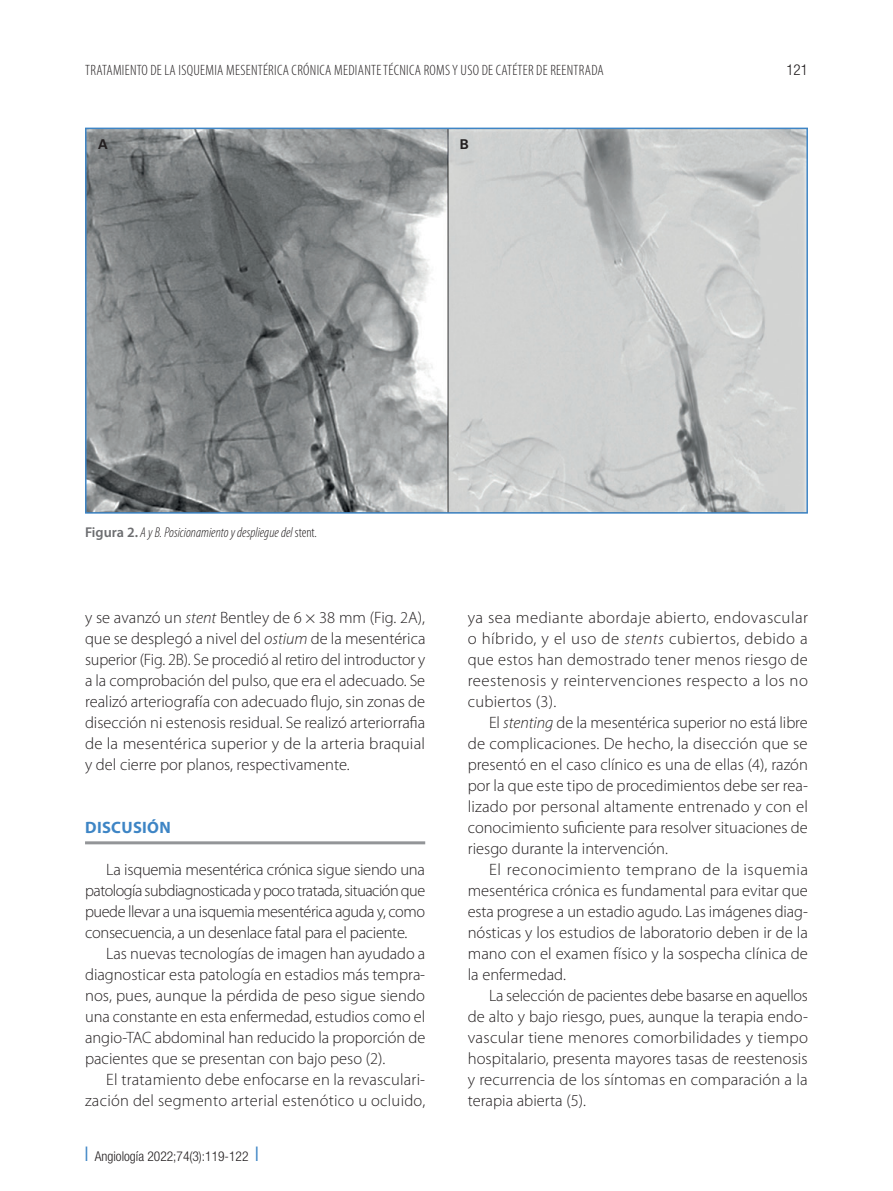
<style>
.page{position:relative;width:893px;height:1191px;background:#fff}
.page>*{position:absolute;margin:0;border:0;box-sizing:border-box;transform-origin:0 0}
.t1{font:300 16.5px/21px "Myriad Pro";color:#231f20;text-align:justify}
.t2{font:700 16.5px "Myriad Pro";letter-spacing:.02em;color:#3e85c5}
.t3{font:300 condensed 15px "Myriad Pro";letter-spacing:.02em;color:#231f20}
.t4{font:300 condensed 15px "Helvetica Neue LT Std";color:#231f20}
.t5{font:italic 300 condensed 14.25px "Myriad Pro";color:#231f20}
.t6{font:300 condensed 13.5px "Helvetica Neue LT Std";color:#231f20}
.t7{font:700 13.5px "Univers LT Std";color:#231f20}
.s1{font-weight:600;font-style:normal;font-stretch:normal;color:#6c6d70}
.s2{font-style:normal}
.s3{font-style:italic}
.s4{color:#3e85c5}
</style>
<div class="page">
<hr style="left:85px;top:841px;width:340px;height:3px;background:#939598">
<img style="left:88px;top:131px;width:717px;height:379px">
<div style="left:85px;top:128px;width:723px;height:385px;border:2px solid #3e85c5"></div>
<p class="t3" style="left:85px;top:62px;width:520px">TRATAMIENTO DE LA ISQUEMIA MESENTÉRICA CRÓNICA MEDIANTE TÉCNICA ROMS Y USO DE CATÉTER DE REENTRADA</p>
<p class="t4" style="left:786px;top:61px;width:23px">121</p>
<p class="t7" style="left:98px;top:136px;width:11px">A</p>
<p class="t7" style="left:460px;top:136px;width:11px">B</p>
<p class="t5" style="left:85px;top:525px;width:233px"><span class="s1">Figura 2.</span> A y B. Posicionamiento y despliegue del <span class="s2">STENT.</span></p>
<p class="t1" style="left:85px;top:607px;width:342px">y se avanzó un <span class="s3">stent</span> Bentley de 6 × 38 mm (Fig. 2A), que se desplegó a nivel del <span class="s3">ostium</span> de la mesentérica superior (Fig. 2B). Se procedió al retiro del introductor y a la comprobación del pulso, que era el adecuado. Se realizó arteriografía con adecuado flujo, sin zonas de disección ni estenosis residual. Se realizó arteriorrafia de la mesentérica superior y de la arteria braquial y del cierre por planos, respectivamente.</p>
<p class="t2" style="left:85px;top:818px;width:87px">DISCUSIÓN</p>
<p class="t1" style="left:85px;top:859px;width:342px;text-indent:21px">La isquemia mesentérica crónica sigue siendo una patología subdiagnosticada y poco tratada, situación que puede llevar a una isquemia mesentérica aguda y, como consecuencia, a un desenlace fatal para el paciente.</p>
<p class="t1" style="left:85px;top:943px;width:342px;text-indent:21px">Las nuevas tecnologías de imagen han ayudado a diagnosticar esta patología en estadios más tempra&shy;nos, pues, aunque la pérdida de peso sigue siendo una constante en esta enfermedad, estudios como el angio-TAC abdominal han reducido la proporción de pacientes que se presentan con bajo peso (2).</p>
<p class="t1" style="left:85px;top:1069px;width:342px;text-align:right">El tratamiento debe enfocarse en la revasculari&shy;zación del segmento arterial estenótico u ocluido,</p>
<p class="t6" style="left:85px;top:1148px;width:175px"><span class="s4">❘</span> Angiología 2022;74(3):119-122 <span class="s4">❘</span></p>
<p class="t1" style="left:468px;top:607px;width:342px">ya sea mediante abordaje abierto, endovascular o híbrido, y el uso de <span class="s3">stents</span> cubiertos, debido a que estos han demostrado tener menos riesgo de reestenosis y reintervenciones respecto a los no cubiertos (3).</p>
<p class="t1" style="left:468px;top:712px;width:342px;text-indent:21px">El <span class="s3">stenting</span> de la mesentérica superior no está libre de complicaciones. De hecho, la disección que se presentó en el caso clínico es una de ellas (4), razón por la que este tipo de procedimientos debe ser rea&shy;lizado por personal altamente entrenado y con el conocimiento suficiente para resolver situaciones de riesgo durante la intervención.</p>
<p class="t1" style="left:468px;top:859px;width:342px;text-indent:21px">El reconocimiento temprano de la isquemia mesentérica crónica es fundamental para evitar que esta progrese a un estadio agudo. Las imágenes diag&shy;nósticas y los estudios de laboratorio deben ir de la mano con el examen físico y la sospecha clínica de la enfermedad.</p>
<p class="t1" style="left:468px;top:985px;width:342px;text-indent:21px">La selección de pacientes debe basarse en aquellos de alto y bajo riesgo, pues, aunque la terapia endo&shy;vascular tiene menores comorbilidades y tiempo hospitalario, presenta mayores tasas de reestenosis y recurrencia de los síntomas en comparación a la terapia abierta (5).</p>
</div>
